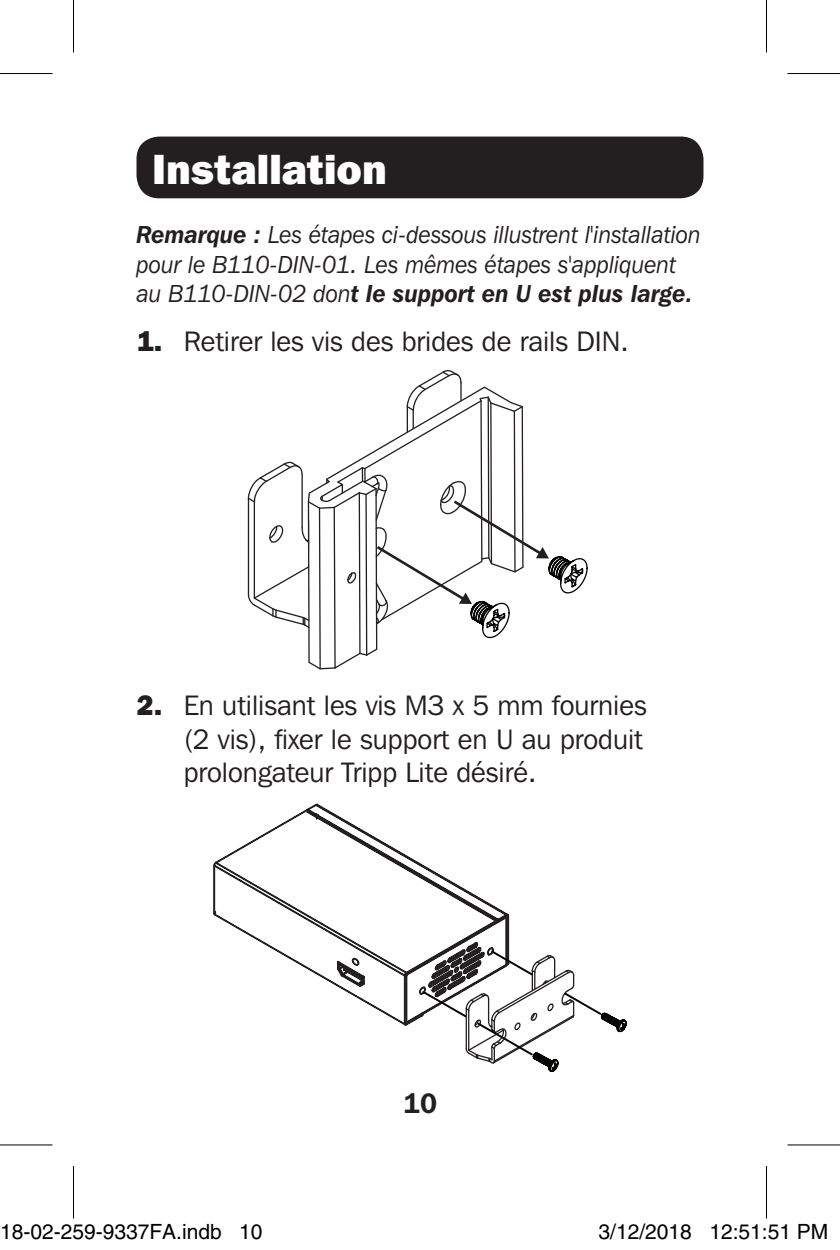
<style>
.page{position:relative;width:840px;height:1250px;background:#fff}
.page>*{position:absolute;margin:0;border:0;box-sizing:border-box;transform-origin:0 0}
.t1{font:800 42px "Franklin Gothic IT Cby BT";color:#fff}
.t2{font:28px/33.6px "Franklin Gothic IT Cby BT";color:#231f20}
.t3{font:600 28px "Franklin Gothic IT Cby BT";color:#231f20}
.t4{font:italic 24.5px/29.4px "Franklin Gothic IT Cby BT";color:#231f20;scale:.95 1}
.t5{font:21px "Helvetica";color:#000}
.s1{font-weight:600}
.s2{font-weight:800}
</style>
<div class="page">
<div style="left:136px;top:136px;width:568px;height:62px;background:#231f20;border-radius:23px"></div>
<svg style="left:247px;top:370px;width:341px;height:300px"></svg>
<div style="left:215px;top:809px;width:93px;height:54px;border:1px solid #231f20"></div>
<div style="left:214px;top:913px;width:192px;height:112px;border:1px solid #231f20"></div>
<div style="left:213px;top:864px;width:193px;height:112px;border:1px solid #231f20"></div>
<div style="left:215px;top:861px;width:192px;height:112px;border:1px solid #231f20"></div>
<div style="left:308px;top:809px;width:190px;height:111px;border:1px solid #231f20"></div>
<div style="left:316px;top:803px;width:193px;height:113px;border:1px solid #231f20"></div>
<svg style="left:305px;top:803px;width:15px;height:17px"></svg>
<svg style="left:336px;top:957px;width:30px;height:30px"></svg>
<svg style="left:403px;top:909px;width:224px;height:163px"></svg>
<svg style="left:0;top:1145px;width:52px;height:1px"></svg>
<svg style="left:788px;top:1145px;width:52px;height:1px"></svg>
<hr style="left:0;top:73px;width:52px;height:1px;background:#000">
<hr style="left:788px;top:73px;width:52px;height:1px;background:#000">
<hr style="left:0;top:1144px;width:52px;height:1px;background:#000">
<hr style="left:788px;top:1144px;width:52px;height:1px;background:#000">
<hr style="left:73px;top:0;width:1px;height:52px;background:#000">
<hr style="left:73px;top:1166px;width:1px;height:52px;background:#000">
<hr style="left:766px;top:0;width:1px;height:52px;background:#000">
<hr style="left:766px;top:1166px;width:1px;height:52px;background:#000">
<div style="left:32px;top:1225px;width:8px;height:13px;border:1px solid #fff;border-radius:50%"></div>
<div style="left:30px;top:1224px;width:12px;height:16px;border:1px solid #fff;border-radius:50%"></div>
<div style="left:253px;top:1225px;width:8px;height:13px;border:1px solid #fff;border-radius:50%"></div>
<div style="left:251px;top:1224px;width:12px;height:16px;border:1px solid #fff;border-radius:50%"></div>
<div style="left:659px;top:1225px;width:8px;height:13px;border:1px solid #fff;border-radius:50%"></div>
<div style="left:657px;top:1224px;width:11px;height:16px;border:1px solid #fff;border-radius:50%"></div>
<p class="t1" style="left:152px;top:143px;width:236px">Installation</p>
<p class="t4" style="left:136px;top:219px;width:596px"><span class="s1">Remarque :</span> Les étapes ci-dessous illustrent l'installation pour le B110-DIN-01. Les mêmes étapes s'appliquent au B110-DIN-02 don<span class="s1">t le support en U est plus large.</span></p>
<p class="t2" style="left:136px;top:324px;width:494px"><span class="s2">1.</span> Retirer les vis des brides de rails DIN.</p>
<p class="t2" style="left:184px;top:688px;width:465px;text-indent:-47px"><span class="s2">2.</span> En utilisant les vis M3 x 5 mm fournies (2 vis), fixer le support en U au produit prolongateur Tripp Lite désiré.</p>
<p class="t3" style="left:403px;top:1085px;width:36px">10</p>
<p class="t5" style="left:0;top:1219px;width:264px">18-02-259-9337FA.indb 10</p>
<p class="t5" style="left:598px;top:1219px;width:231px">3/12/2018 12:51:51 PM</p>
</div>
